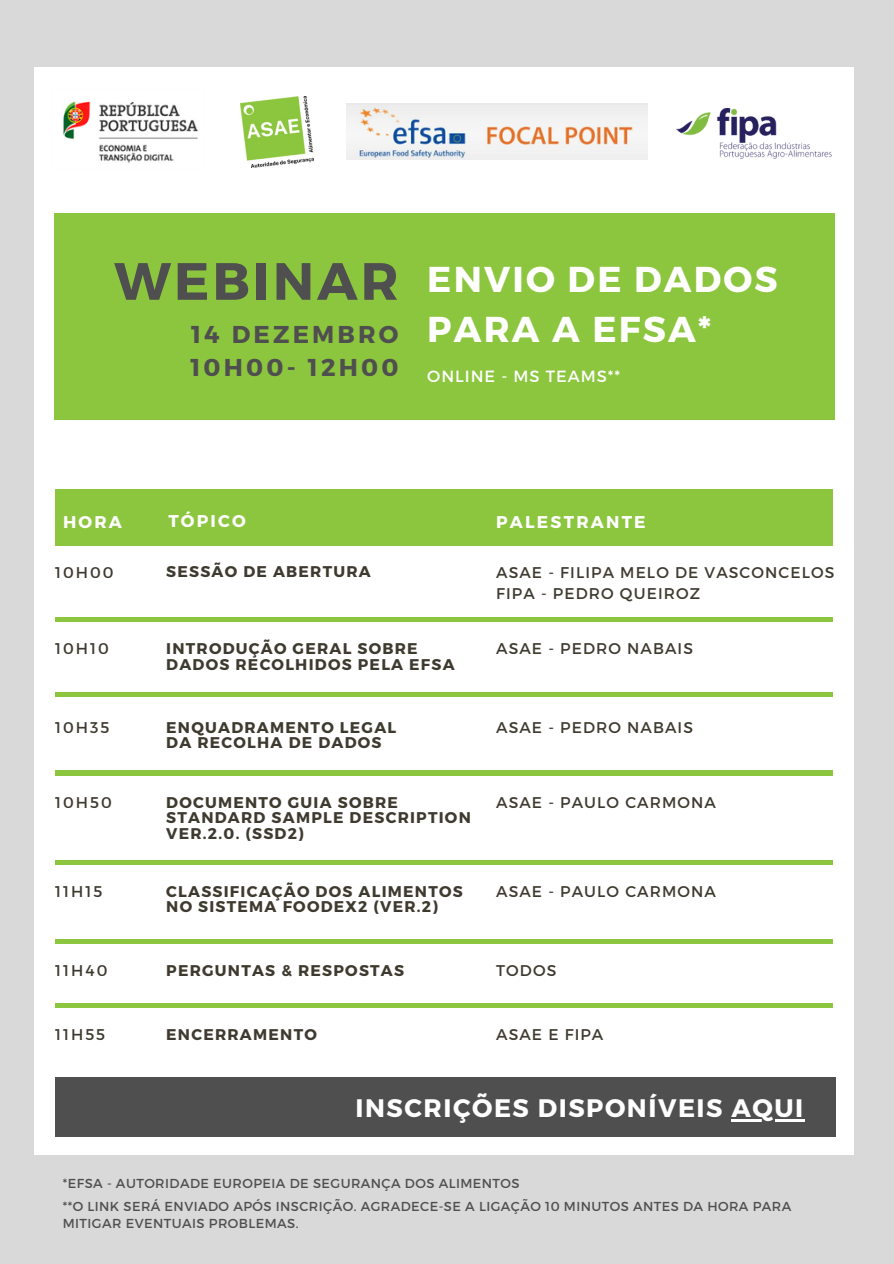
<style>
.page{position:relative;width:894px;height:1264px;background:#fff}
.page>*{position:absolute;margin:0;border:0;box-sizing:border-box;transform-origin:0 0}
.t1{font:700 52.35px "Montserrat";letter-spacing:.06em;color:#4f4f4f}
.t2{font:700 35.85px/50.7px "Montserrat";letter-spacing:.06em;color:#fff}
.t3{font:700 25.35px "Montserrat";letter-spacing:.06em;color:#fff}
.t4{font:700 24.3px "Montserrat";letter-spacing:.13em;color:#4f4f4f}
.t5{font:700 16.95px "Montserrat";letter-spacing:.13em;color:#fff}
.t6{font:16.2px "Montserrat";letter-spacing:.06em;color:#fff}
.t7{font:700 15.45px/15.5px "Montserrat";letter-spacing:.08em;color:#3e3a2f}
.t8{font:15.45px "Montserrat";letter-spacing:.07em;color:#3e3a2f}
.t9{font:13.05px/17.4px "Montserrat";letter-spacing:.035em;color:#4f4f4f}
</style>
<div class="page">
<div style="left:0;top:0;width:893px;height:1263px;background:#d9d9d9"></div>
<div style="left:34px;top:67px;width:819px;height:1087px;background:#fff"></div>
<div style="left:54px;top:214px;width:780px;height:206px;background:#8cc63e"></div>
<img style="left:241px;top:96px;width:72px;height:71px">
<img style="left:63px;top:101px;width:135px;height:62px">
<img style="left:676px;top:108px;width:155px;height:51px">
<hr style="left:55px;top:541px;width:777px;height:4px;background:#8cc63e">
<div style="left:55px;top:617px;width:777px;height:5px;background:#8cc63e"></div>
<hr style="left:55px;top:692px;width:777px;height:4px;background:#8cc63e">
<hr style="left:55px;top:771px;width:777px;height:4px;background:#8cc63e">
<hr style="left:55px;top:860px;width:777px;height:4px;background:#8cc63e">
<hr style="left:55px;top:939px;width:777px;height:4px;background:#8cc63e">
<hr style="left:55px;top:1003px;width:777px;height:4px;background:#8cc63e">
<div style="left:55px;top:489px;width:777px;height:52px;background:#8cc63e"></div>
<img style="left:347px;top:103px;width:300px;height:56px">
<div style="left:55px;top:1077px;width:780px;height:59px;background:#4f4f4f"></div>
<hr style="left:731px;top:1119px;width:73px;height:2px;background:#fff">
<p class="t1" style="left:114px;top:247px;width:286px">WEBINAR</p>
<p class="t4" style="left:191px;top:318px;width:209px">14 DEZEMBRO</p>
<p class="t4" style="left:190px;top:352px;width:209px">10H00- 12H00</p>
<p class="t6" style="left:427px;top:365px;width:194px">ONLINE - MS TEAMS**</p>
<p class="t2" style="left:427px;top:252px;width:352px">ENVIO DE DADOS<br>PARA A EFSA*</p>
<p class="t5" style="left:63px;top:510px;width:60px">HORA</p>
<p class="t5" style="left:168px;top:510px;width:79px">TÓPICO</p>
<p class="t5" style="left:496px;top:510px;width:151px">PALESTRANTE</p>
<p class="t8" style="left:55px;top:562px;width:60px">10H00</p>
<p class="t8" style="left:496px;top:562px;width:339px">ASAE - FILIPA MELO DE VASCONCELOS</p>
<p class="t8" style="left:496px;top:583px;width:205px">FIPA - PEDRO QUEIROZ</p>
<p class="t7" style="left:166px;top:563px;width:206px">SESSÃO DE ABERTURA</p>
<p class="t8" style="left:55px;top:638px;width:55px">10H10</p>
<p class="t7" style="left:166px;top:640px;width:253px">INTRODUÇÃO GERAL SOBRE</p>
<p class="t8" style="left:496px;top:638px;width:198px">ASAE - PEDRO NABAIS</p>
<p class="t7" style="left:166px;top:655px;width:290px">DADOS RECOLHIDOS PELA EFSA</p>
<p class="t8" style="left:55px;top:717px;width:56px">10H35</p>
<p class="t7" style="left:166px;top:719px;width:231px">ENQUADRAMENTO LEGAL</p>
<p class="t8" style="left:496px;top:717px;width:198px">ASAE - PEDRO NABAIS</p>
<p class="t7" style="left:166px;top:734px;width:217px">DA RECOLHA DE DADOS</p>
<p class="t8" style="left:55px;top:792px;width:58px">10H50</p>
<p class="t7" style="left:166px;top:793px;width:233px">DOCUMENTO GUIA SOBRE</p>
<p class="t8" style="left:496px;top:792px;width:221px">ASAE - PAULO CARMONA</p>
<p class="t7" style="left:166px;top:809px;width:306px">STANDARD SAMPLE DESCRIPTION<br>VER.2.0. (SSD2)</p>
<p class="t8" style="left:55px;top:881px;width:49px">11H15</p>
<p class="t7" style="left:166px;top:882px;width:298px">CLASSIFICAÇÃO DOS ALIMENTOS</p>
<p class="t8" style="left:496px;top:881px;width:221px">ASAE - PAULO CARMONA</p>
<p class="t7" style="left:166px;top:898px;width:273px">NO SISTEMA FOODEX2 (VER.2)</p>
<p class="t8" style="left:55px;top:960px;width:54px">11H40</p>
<p class="t7" style="left:166px;top:961px;width:239px">PERGUNTAS &amp; RESPOSTAS</p>
<p class="t8" style="left:496px;top:960px;width:62px">TODOS</p>
<p class="t8" style="left:55px;top:1024px;width:52px">11H55</p>
<p class="t7" style="left:166px;top:1025px;width:152px">ENCERRAMENTO</p>
<p class="t8" style="left:496px;top:1024px;width:109px">ASAE E FIPA</p>
<p class="t3" style="left:355px;top:1091px;width:449px">INSCRIÇÕES DISPONÍVEIS AQUI</p>
<p class="t9" style="left:63px;top:1174px;width:458px">*EFSA - AUTORIDADE EUROPEIA DE SEGURANÇA DOS ALIMENTOS</p>
<p class="t9" style="left:63px;top:1196px;width:729px">**O LINK SERÁ ENVIADO APÓS INSCRIÇÃO. AGRADECE-SE A LIGAÇÃO 10 MINUTOS ANTES DA HORA PARA<br>MITIGAR EVENTUAIS PROBLEMAS.</p>
</div>
